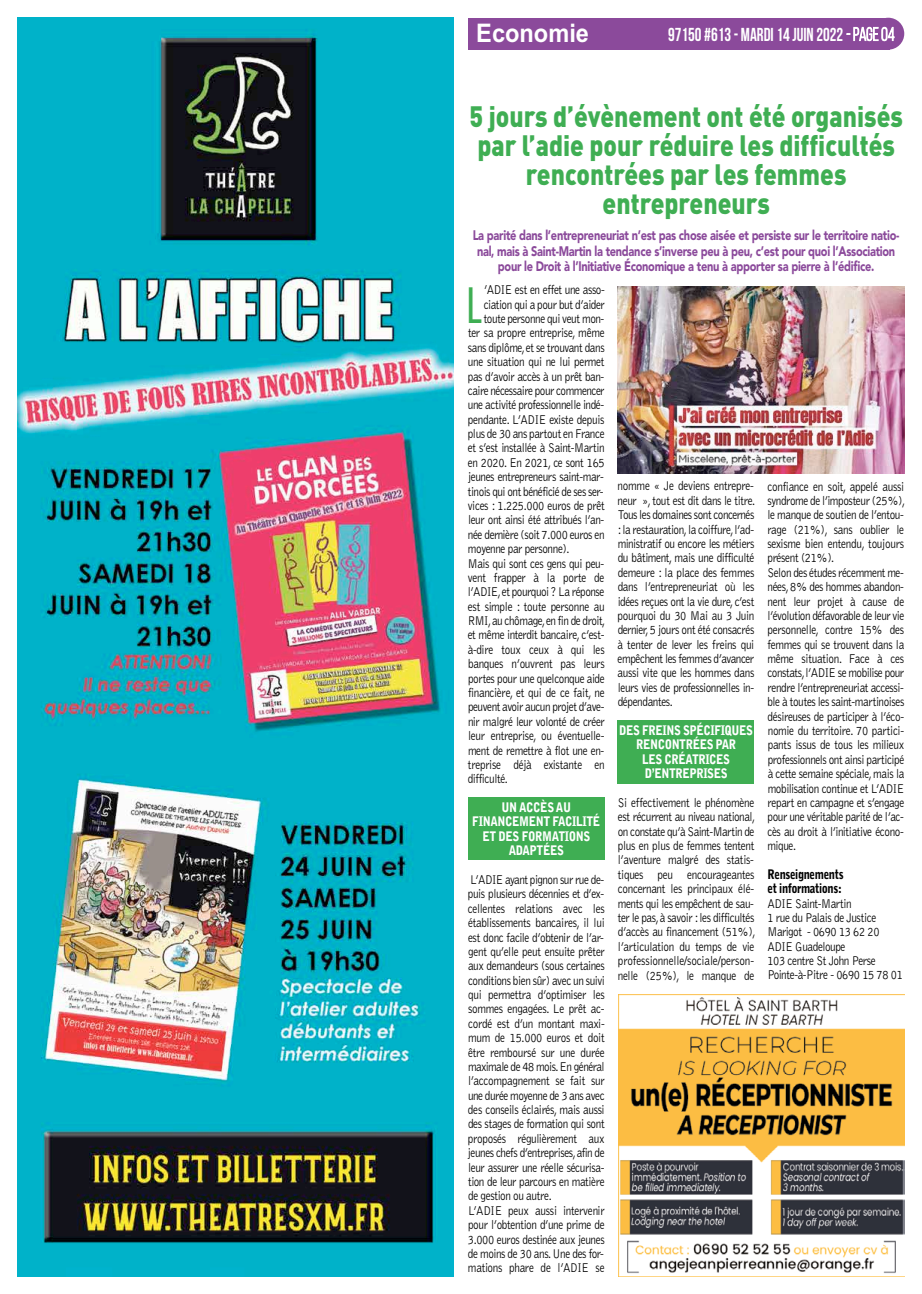
<style>
.page{position:relative;width:922px;height:1294px;background:#fff}
.page>*{position:absolute;margin:0;border:0;box-sizing:border-box;transform-origin:0 0}
.t1{font:47.38px "Futura";color:#3fae53;scale:.9 1}
.t2{font:900 29.12px/29.1px "DIN Pro";color:#3fae53;text-align:center;scale:.85 1}
.t3{font:700 25.62px "Arial";color:#fff;scale:.92 1}
.t4{font:700 18.75px "Bebas Neue";color:#fff;scale:.9 1}
.t5{font:900 13.75px/15.6px "Avenir";letter-spacing:-.025em;color:#8b4a9b;text-align:center;scale:.8 1}
.t6{font:300 13.12px/14.4px "Bell Gothic";letter-spacing:-.035em;color:#000;scale:.85 1}
.t7{font:900 13.12px/14.4px "Bell Gothic";letter-spacing:-.04em;color:#fff;text-align:center;scale:.85 1}
.t8{font:900 13.12px/14.4px "Bell Gothic";letter-spacing:-.035em;color:#000;scale:.85 1}
.s1{font-weight:400}
</style>
<div class="page">
<div style="left:468px;top:797px;width:136px;height:63px;background:#3fae53"></div>
<div style="left:617px;top:720px;width:136px;height:63px;background:#3fae53"></div>
<img style="left:18px;top:18px;width:436px;height:1258px">
<div style="left:468px;top:18px;width:421px;height:32px;background:#8b4a9b"></div>
<div style="left:872px;top:18px;width:32px;height:32px;background:#8b4a9b;border-radius:50%"></div>
<svg style="left:846px;top:27px;width:48px;height:14px"></svg>
<img style="left:617px;top:286px;width:287px;height:187px">
<img style="left:618px;top:994px;width:286px;height:282px">
<h3 class="t3" style="left:476px;top:16px;width:124px">Economie</h3>
<h3 class="t4" style="left:668px;top:24px;width:253px">97150 #613- MARDI 14JUIN 2022 <span class="s1">-page04</span></h3>
<h2 class="t2" style="left:469px;top:98px;width:511px">5 jours d’évènement ont été organisés par l’adie pour réduire les difficultés rencontrées par les femmes entrepreneurs</h2>
<p class="t5" style="left:472px;top:227px;width:534px">La parité dans l’entrepreneuriat n’est pas chose aisée et persiste sur le territoire natio&shy;nal, mais à Saint-Martin la tendance s’inverse peu à peu, c’est pour quoi l’Association pour le Droit à l’Initiative Économique a tenu à apporter sa pierre à l’édifice.</p>
<h1 class="t1" style="left:465px;top:275px;width:19px">L</h1>
<p class="t6" style="left:484px;top:283px;width:143px">’ADIE est en effet une asso-</p>
<p class="t6" style="left:483px;top:297px;width:144px">ciation qui a pour but d’aider</p>
<p class="t6" style="left:483px;top:312px;width:143px">toute personne qui veut mon-</p>
<p class="t6" style="left:468px;top:326px;width:162px">ter sa propre entreprise, même</p>
<p class="t6" style="left:468px;top:340px;width:162px">sans diplôme,et se trouvant dans</p>
<p class="t6" style="left:468px;top:355px;width:162px">une situation qui ne lui permet</p>
<p class="t6" style="left:468px;top:369px;width:162px">pas d’avoir accès à un prêt ban-</p>
<p class="t6" style="left:468px;top:384px;width:162px">caire nécessaire pour commencer</p>
<p class="t6" style="left:467px;top:398px;width:162px">une activité professionnelle indé-</p>
<p class="t6" style="left:467px;top:412px;width:162px">pendante. L’ADIE existe depuis</p>
<p class="t6" style="left:467px;top:427px;width:162px">plus de 30 ans partout en France</p>
<p class="t6" style="left:468px;top:441px;width:162px">et s’est installée à Saint-Martin</p>
<p class="t6" style="left:468px;top:455px;width:163px">en 2020. En 2021, ce sont 165</p>
<p class="t6" style="left:468px;top:470px;width:161px">jeunes entrepreneurs saint-mar-</p>
<p class="t6" style="left:468px;top:484px;width:161px">tinois qui ont bénéficié de ses ser-</p>
<p class="t6" style="left:468px;top:499px;width:162px">vices : 1.225.000 euros de prêt</p>
<p class="t6" style="left:468px;top:513px;width:162px">leur ont ainsi été attribués l’an-</p>
<p class="t6" style="left:468px;top:527px;width:162px">née dernière (soit 7.000 euros en</p>
<p class="t6" style="left:467px;top:542px;width:121px">moyenne par personne).</p>
<p class="t6" style="left:467px;top:556px;width:162px">Mais qui sont ces gens qui peu-</p>
<p class="t6" style="left:467px;top:570px;width:162px">vent frapper à la porte de</p>
<p class="t6" style="left:467px;top:585px;width:162px">l’ADIE,et pourquoi ? La réponse</p>
<p class="t6" style="left:467px;top:599px;width:162px">est simple : toute personne au</p>
<p class="t6" style="left:467px;top:614px;width:163px">RMI,au chômage,en fin de droit,</p>
<p class="t6" style="left:467px;top:628px;width:162px">et même interdit bancaire, c’est-</p>
<p class="t6" style="left:467px;top:642px;width:163px">à-dire toux ceux à qui les</p>
<p class="t6" style="left:468px;top:657px;width:162px">banques n’ouvrent pas leurs</p>
<p class="t6" style="left:468px;top:671px;width:162px">portes pour une quelconque aide</p>
<p class="t6" style="left:468px;top:685px;width:162px">financière, et qui de ce fait, ne</p>
<p class="t6" style="left:468px;top:700px;width:162px">peuvent avoir aucun projet d’ave-</p>
<p class="t6" style="left:468px;top:714px;width:162px">nir malgré leur volonté de créer</p>
<p class="t6" style="left:468px;top:729px;width:162px">leur entreprise, ou éventuelle-</p>
<p class="t6" style="left:468px;top:743px;width:162px">ment de remettre à flot une en-</p>
<p class="t6" style="left:468px;top:757px;width:162px">treprise déjà existante en</p>
<p class="t6" style="left:468px;top:772px;width:49px">difficulté.</p>
<p class="t7" style="left:472px;top:800px;width:152px">UN ACCÈS AU<br>FINANCEMENT FACILITÉ<br>ET DES FORMATIONS<br>ADAPTÉES</p>
<p class="t6" style="left:468px;top:872px;width:162px">L’ADIE ayant pignon sur rue de&shy;puis plusieurs décennies et d’ex&shy;cellentes relations avec les établissements bancaires, il lui est donc facile d’obtenir de l’ar&shy;gent qu’elle peut ensuite prêter aux demandeurs (sous certaines conditions bien sûr) avec un suivi qui permettra d’optimiser les sommes engagées. Le prêt ac&shy;cordé est d’un montant maxi&shy;mum de 15.000 euros et doit être remboursé sur une durée maximale de 48 mois.En général l’accompagnement se fait sur une durée moyenne de 3 ans avec des conseils éclairés, mais aussi des stages de formation qui sont proposés régulièrement aux jeunes chefs d’entreprises,afin de leur assurer une réelle sécurisa&shy;tion de leur parcours en matière de gestion ou autre.<br>L’ADIE peux aussi intervenir pour l’obtention d’une prime de<br>3.000 euros destinée aux jeunes de moins de 30 ans.Une des for&shy;mations phare de l’ADIE se</p>
<p class="t6" style="left:617px;top:479px;width:164px;text-align:justify">nomme « Je deviens entrepre&shy;neur », tout est dit dans le titre.<br>Tous les domaines sont concernés :la restauration,la coiffure,l’ad&shy;ministratif ou encore les métiers du bâtiment, mais une difficulté demeure : la place des femmes dans l’entrepreneuriat où les idées reçues ont la vie dure, c’est pourquoi du 30 Mai au 3 Juin dernier,5 jours ont été consacrés à tenter de lever les freins qui empêchent les femmes d’avancer aussi vite que les hommes dans leurs vies de professionnelles in&shy;dépendantes.</p>
<p class="t7" style="left:619px;top:723px;width:159px">DES FREINS SPÉCIFIQUES<br>RENCONTRÉES PAR<br>LES CRÉATRICES<br>D’ENTREPRISES</p>
<p class="t6" style="left:617px;top:795px;width:163px">Si effectivement le phénomène est récurrent au niveau national, on constate qu’à Saint-Martin de plus en plus de femmes tentent l’aventure malgré des statis&shy;tiques peu encourageantes concernant les principaux élé&shy;ments qui les empêchent de sau&shy;ter le pas,à savoir :les difficultés d’accès au financement (51%), l’articulation du temps de vie professionnelle/sociale/person&shy;nelle (25%), le manque de</p>
<p class="t6" style="left:767px;top:479px;width:163px">confiance en soit, appelé aussi syndrome de l’imposteur (25%), le manque de soutien de l’entou&shy;rage (21%), sans oublier le sexisme bien entendu, toujours présent (21%).<br>Selon des études récemment me&shy;nées,8% des hommes abandon&shy;nent leur projet à cause de l’évolution défavorable de leur vie personnelle, contre 15% des femmes qui se trouvent dans la même situation. Face à ces constats,l’ADIE se mobilise pour rendre l’entrepreneuriat accessi&shy;ble à toutes les saint-martinoises désireuses de participer à l’éco&shy;nomie du territoire. 70 partici&shy;pants issus de tous les milieux professionnels ont ainsi participé à cette semaine spéciale, mais la mobilisation continue et L’ADIE repart en campagne et s’engage pour une véritable parité de l’ac&shy;cès au droit à l’initiative écono&shy;mique.</p>
<p class="t8" style="left:767px;top:867px;width:91px">Renseignements et informations:</p>
<p class="t6" style="left:767px;top:896px;width:161px">ADIE Saint-Martin<br>1 rue du Palais de Justice<br>Marigot - 0690 13 62 20<br>ADIE Guadeloupe<br>103 centre St John Perse<br>Pointe-à-Pitre - 0690 15 78 01</p>
</div>
